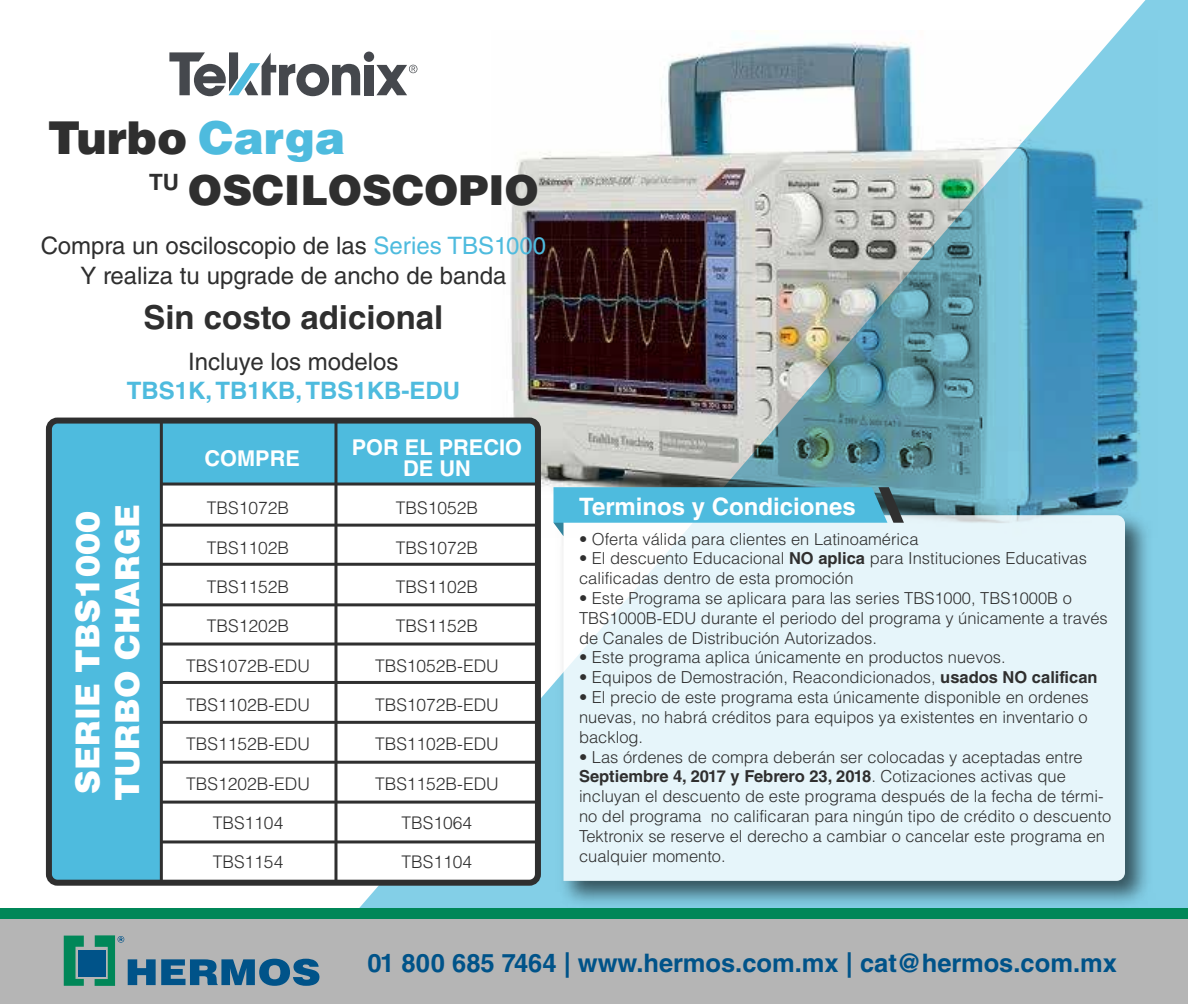
<style>
.page{position:relative;width:1188px;height:1004px;background:#fff}
.page>*{position:absolute;margin:0;border:0;box-sizing:border-box;transform-origin:0 0}
.t1{font:900 45.3px "Helvetica LT Std";color:#2f2f2f}
.t2{font:900 41.25px "Helvetica LT Std";color:#2f2f2f}
.t3{font:900 33px/39.6px "Helvetica LT Std";color:#fff}
.t4{font:700 33px "Helvetica LT Std";color:#2f2f2f}
.t5{font:700 25.5px "Helvetica LT Std";color:#005389}
.t6{font:24px/30px "Helvetica LT Std";color:#2f2f2f;text-align:center}
.t7{font:700 24px "Helvetica LT Std";color:#4ebbde}
.t8{font:700 24px "Helvetica LT Std";color:#fff}
.t9{font:700 21.75px/21.8px "Helvetica LT Std";color:#fff;text-align:center}
.t10{font:300 17.4px "Helvetica LT Std";color:#2f2f2f}
.t11{font:300 16.5px/19.8px "Helvetica LT Std";color:#2f2f2f}
.s1{color:#4ebbde}
.s2{font-weight:700}
</style>
<div class="page">
<svg style="left:169px;top:52px;width:181px;height:44px"></svg>
<img style="left:350px;top:0;width:838px;height:908px">
<img style="left:552px;top:503px;width:606px;height:405px">
<div style="left:564px;top:515px;width:561px;height:366px;background:#e6f5fa"></div>
<svg style="left:554px;top:487px;width:350px;height:49px;background:#78c6df"></svg>
<svg style="left:163px;top:485px;width:371px;height:393px"></svg>
<div style="left:53px;top:424px;width:107px;height:454px;background:#4ebbde"></div>
<div style="left:163px;top:424px;width:371px;height:58px;background:#4ebbde"></div>
<div style="left:46px;top:417px;width:495px;height:468px;border:6px solid #2f2f2f;border-radius:9px"></div>
<hr style="left:334px;top:420px;width:3px;height:462px;background:#2f2f2f">
<hr style="left:160px;top:420px;width:3px;height:462px;background:#2f2f2f">
<hr style="left:161px;top:523px;width:377px;height:3px;background:#2f2f2f">
<hr style="left:161px;top:563px;width:377px;height:3px;background:#2f2f2f">
<hr style="left:161px;top:603px;width:377px;height:3px;background:#2f2f2f">
<hr style="left:161px;top:642px;width:377px;height:3px;background:#2f2f2f">
<hr style="left:161px;top:681px;width:377px;height:3px;background:#2f2f2f">
<hr style="left:161px;top:721px;width:377px;height:3px;background:#2f2f2f">
<hr style="left:161px;top:760px;width:377px;height:3px;background:#2f2f2f">
<hr style="left:161px;top:800px;width:377px;height:3px;background:#2f2f2f">
<hr style="left:161px;top:840px;width:377px;height:3px;background:#2f2f2f">
<hr style="left:161px;top:482px;width:377px;height:3px;background:#2f2f2f">
<div style="left:0;top:918px;width:1188px;height:86px;background:#b5b5b5"></div>
<div style="left:0;top:908px;width:1188px;height:10px;background:#008758"></div>
<div style="left:78px;top:949px;width:27px;height:27px;background:#005389"></div>
<svg style="left:64px;top:935px;width:20px;height:50px"></svg>
<svg style="left:95px;top:935px;width:224px;height:51px"></svg>
<h1 class="t1" style="left:48px;top:108px;width:299px">Turbo <span class="s1">Carga</span></h1>
<h2 class="t2" style="left:149px;top:163px;width:391px"><sup>TU</sup> OSCILOSCOPIO</h2>
<h3 class="t6" style="left:41px;top:231px;width:507px">Compra un osciloscopio de las <span class="s1">Series TBS1000<br></span>Y realiza tu upgrade de ancho de banda</h3>
<h3 class="t4" style="left:143px;top:298px;width:302px">Sin costo adicional</h3>
<h3 class="t6" style="left:188px;top:346px;width:212px">Incluye los modelos</h3>
<h3 class="t7" style="left:127px;top:376px;width:335px">TBS1K, TB1KB, TBS1KB-EDU</h3>
<h3 class="t3" style="left:67px;top:801px;width:298px;rotate:-90deg">SERIE TBS1000<br>TURBO CHARGE</h3>
<h3 class="t9" style="left:205px;top:447px;width:97px">COMPRE</h3>
<p class="t10" style="left:207px;top:497px;width:84px">TBS1072B</p>
<p class="t10" style="left:207px;top:536px;width:84px">TBS1102B</p>
<p class="t10" style="left:207px;top:576px;width:84px">TBS1152B</p>
<p class="t10" style="left:207px;top:615px;width:84px">TBS1202B</p>
<p class="t10" style="left:186px;top:654px;width:125px">TBS1072B-EDU</p>
<p class="t10" style="left:186px;top:694px;width:125px">TBS1102B-EDU</p>
<p class="t10" style="left:186px;top:733px;width:125px">TBS1152B-EDU</p>
<p class="t10" style="left:186px;top:772px;width:125px">TBS1202B-EDU</p>
<p class="t10" style="left:213px;top:812px;width:72px">TBS1104</p>
<p class="t10" style="left:213px;top:851px;width:72px">TBS1154</p>
<h3 class="t9" style="left:352px;top:436px;width:172px">POR EL PRECIO<br>DE UN</h3>
<p class="t10" style="left:396px;top:497px;width:84px">TBS1052B</p>
<p class="t10" style="left:396px;top:536px;width:84px">TBS1072B</p>
<p class="t10" style="left:396px;top:576px;width:84px">TBS1102B</p>
<p class="t10" style="left:396px;top:615px;width:84px">TBS1152B</p>
<p class="t10" style="left:375px;top:654px;width:125px">TBS1052B-EDU</p>
<p class="t10" style="left:375px;top:694px;width:125px">TBS1072B-EDU</p>
<p class="t10" style="left:375px;top:733px;width:125px">TBS1102B-EDU</p>
<p class="t10" style="left:375px;top:772px;width:125px">TBS1152B-EDU</p>
<p class="t10" style="left:402px;top:812px;width:72px">TBS1064</p>
<p class="t10" style="left:402px;top:851px;width:72px">TBS1104</p>
<h3 class="t8" style="left:579px;top:492px;width:278px">Terminos y Condiciones</h3>
<p class="t11" style="left:579px;top:529px;width:341px">• Oferta válida para clientes en Latinoamérica</p>
<p class="t11" style="left:579px;top:548px;width:510px">• El descuento Educacional <span class="s2">NO aplica</span> para Instituciones Educativas calificadas dentro de esta promoción</p>
<p class="t11" style="left:579px;top:588px;width:530px">• Este Programa se aplicara para las series TBS1000, TBS1000B o<br>TBS1000B-EDU durante el periodo del programa y únicamente a través de Canales de Distribución Autorizados.</p>
<p class="t11" style="left:579px;top:647px;width:428px">• Este programa aplica únicamente en productos nuevos.</p>
<p class="t11" style="left:579px;top:667px;width:520px">• Equipos de Demostración, Reacondicionados, <span class="s2">usados NO califican</span></p>
<p class="t11" style="left:579px;top:687px;width:511px;text-align:justify">• El precio de este programa esta únicamente disponible en ordenes nuevas, no habrá créditos para equipos ya existentes en inventario o backlog.</p>
<p class="t11" style="left:579px;top:746px;width:534px">• Las órdenes de compra deberán ser colocadas y aceptadas entre <span class="s2">Septiembre 4, 2017 y Febrero 23, 2018</span>. Cotizaciones activas que incluyan el descuento de este programa después de la fecha de térmi&shy;no del programa no calificaran para ningún tipo de crédito o descuento Tektronix se reserve el derecho a cambiar o cancelar este programa en cualquier momento.</p>
<h3 class="t5" style="left:368px;top:947px;width:751px">01 800 685 7464 | www.hermos.com.mx | cat@hermos.com.mx</h3>
</div>
